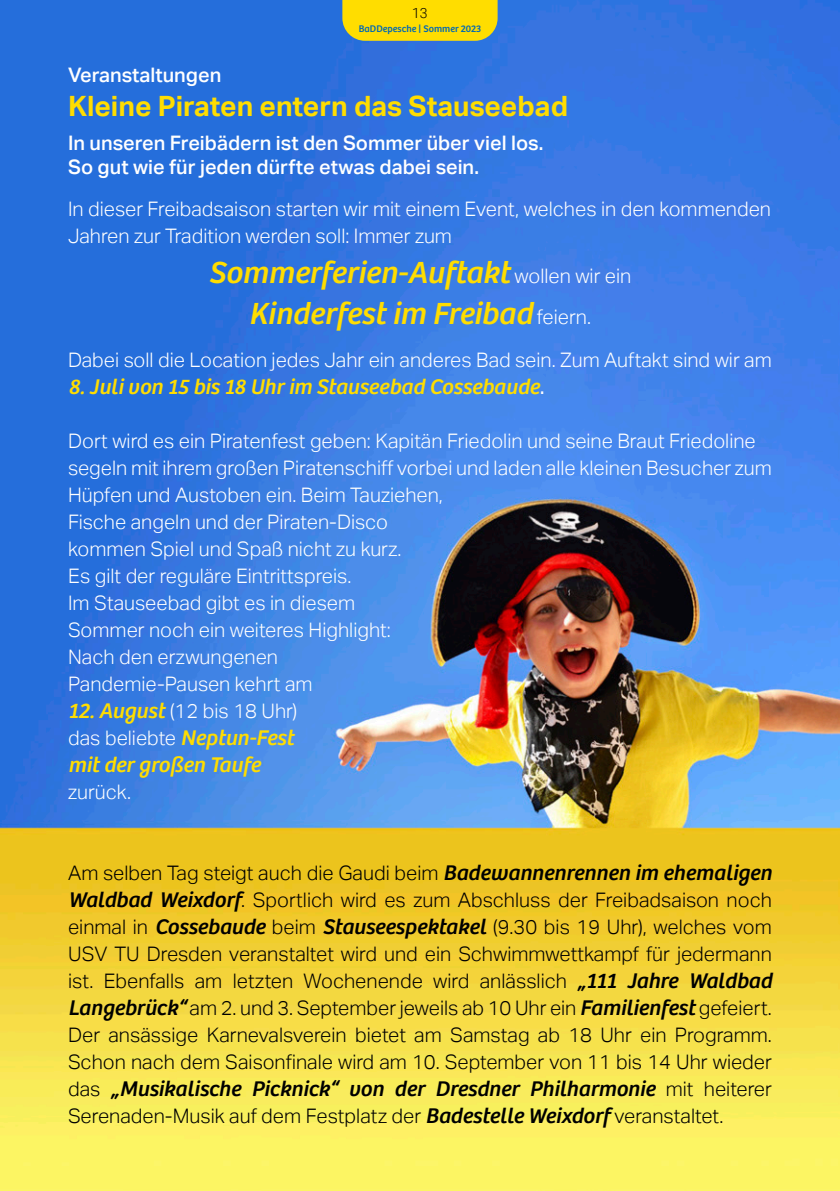
<style>
.page{position:relative;width:840px;height:1191px;background:#fff}
.page>*{position:absolute;margin:0;border:0;box-sizing:border-box;transform-origin:0 0}
.t1{font:italic 31.6px "Bree";color:#fd0}
.t2{font:700 28px "Aktiv Grotesk";color:#fd0}
.t3{font:italic 22px "Bree";color:#000}
.t4{font:italic 22px "Bree";color:#fd0}
.t5{font:300 20px/27px "Aktiv Grotesk";color:#fff}
.t6{font:300 20px/27px "Aktiv Grotesk";color:#000;text-align:justify}
.t7{font:500 20px "Aktiv Grotesk";color:#fff}
.t8{font:300 14px "Roboto";color:#000}
.t9{font:10px "Bree";color:#0068b4}
.s1{font-family:"Aktiv Grotesk";font-weight:300;font-style:normal;font-size:20px;color:#fff}
.s2{font-family:"Aktiv Grotesk";font-weight:300;font-style:normal;font-size:28px;color:#fff}
.s3{font-family:"Bree";font-weight:400;font-style:italic;font-size:22px;color:#fd0}
.s4{font-family:"Bree";font-weight:400;font-style:italic;font-size:22px}
.s5{font-family:"Aktiv Grotesk";font-weight:300;font-style:normal;font-size:20px}
</style>
<div class="page">
<img style="left:0;top:0;width:839px;height:1191px">
<div style="left:342px;top:0;width:155px;height:41px;background:#fd0"></div>
<p class="t8" style="left:412px;top:3px;width:17px">13</p>
<p class="t9" style="left:358px;top:21px;width:124px">BaDDepesche | Sommer 2023</p>
<p class="t7" style="left:68px;top:64px;width:155px">Veranstaltungen</p>
<p class="t2" style="left:68px;top:90px;width:501px">Kleine Piraten entern das Stauseebad</p>
<p class="t7" style="left:68px;top:132px;width:476px">In unseren Freibädern ist den Sommer über viel los.</p>
<p class="t7" style="left:68px;top:156px;width:412px">So gut wie für jeden dürfte etwas dabei sein.</p>
<p class="t5" style="left:68px;top:196px;width:704px">In dieser Freibadsaison starten wir mit einem Event, welches in den kommenden<br>Jahren zur Tradition werden soll: Immer zum</p>
<p class="t1" style="left:208px;top:255px;width:424px">Sommerferien-Auftakt <span class="s1">wollen wir ein</span></p>
<p class="t1" style="left:249px;top:295px;width:343px">Kinderfest im Freibad <span class="s1">feiern.</span></p>
<p class="t5" style="left:68px;top:346px;width:704px">Dabei soll die Location jedes Jahr ein anderes Bad sein. Zum Auftakt sind wir am</p>
<p class="t4" style="left:68px;top:374px;width:478px">8. Juli von 15 bis 18 Uhr im Stauseebad Cossebaude<span class="s2">.</span></p>
<p class="t5" style="left:68px;top:427px;width:688px">Dort wird es ein Piratenfest geben: Kapitän Friedolin und seine Braut Friedoline</p>
<p class="t5" style="left:68px;top:454px;width:704px">segeln mit ihrem großen Piratenschiff vorbei und laden alle kleinen Besucher zum</p>
<p class="t5" style="left:68px;top:481px;width:376px">Hüpfen und Austoben ein. Beim Tauziehen,</p>
<p class="t5" style="left:68px;top:508px;width:321px">Fische angeln und der Piraten-Disco</p>
<p class="t5" style="left:68px;top:535px;width:334px">kommen Spiel und Spaß nicht zu kurz.</p>
<p class="t5" style="left:68px;top:562px;width:285px">Es gilt der reguläre Eintrittspreis.</p>
<p class="t5" style="left:68px;top:589px;width:288px">Im Stauseebad gibt es in diesem</p>
<p class="t5" style="left:68px;top:616px;width:324px">Sommer noch ein weiteres Highlight:</p>
<p class="t5" style="left:68px;top:643px;width:211px">Nach den erzwungenen</p>
<p class="t5" style="left:68px;top:670px;width:246px">Pandemie-Pausen kehrt am</p>
<p class="t5" style="left:68px;top:697px;width:231px"><span class="s3">12. August</span> (12 bis 18 Uhr)</p>
<p class="t5" style="left:68px;top:724px;width:227px">das beliebte <span class="s3">Neptun-Fest</span></p>
<p class="t4" style="left:68px;top:752px;width:194px">mit der großen Taufe</p>
<p class="t5" style="left:68px;top:778px;width:64px">zurück.</p>
<p class="t6" style="left:68px;top:859px;width:705px">Am selben Tag steigt auch die Gaudi beim <span class="s4">Badewannenrennen im ehemaligen Waldbad Weixdorf</span>. Sportlich wird es zum Abschluss der Freibadsaison noch einmal in <span class="s4">Cossebaude</span> beim <span class="s4">Stauseespektakel</span> (9.30 bis 19 Uhr), welches vom USV TU Dresden veranstaltet wird und ein Schwimmwettkampf für jedermann ist. Ebenfalls am letzten Wochenende wird anlässlich <span class="s4">„111 Jahre Waldbad Langebrück“</span> am 2. und 3. September jeweils ab 10 Uhr ein <span class="s4">Familienfest</span> gefeiert.<br>Der ansässige Karnevalsverein bietet am Samstag ab 18 Uhr ein Programm.<br>Schon nach dem Saisonfinale wird am 10. September von 11 bis 14 Uhr wieder</p>
<p class="t3" style="left:68px;top:1076px;width:705px"><span class="s5">das</span> „Musikalische Picknick“ von der Dresdner Philharmonie <span class="s5">mit heiterer</span></p>
<p class="t6" style="left:68px;top:1102px;width:656px">Serenaden-Musik auf dem Festplatz der <span class="s4">Badestelle Weixdorf</span> veranstaltet.</p>
</div>
